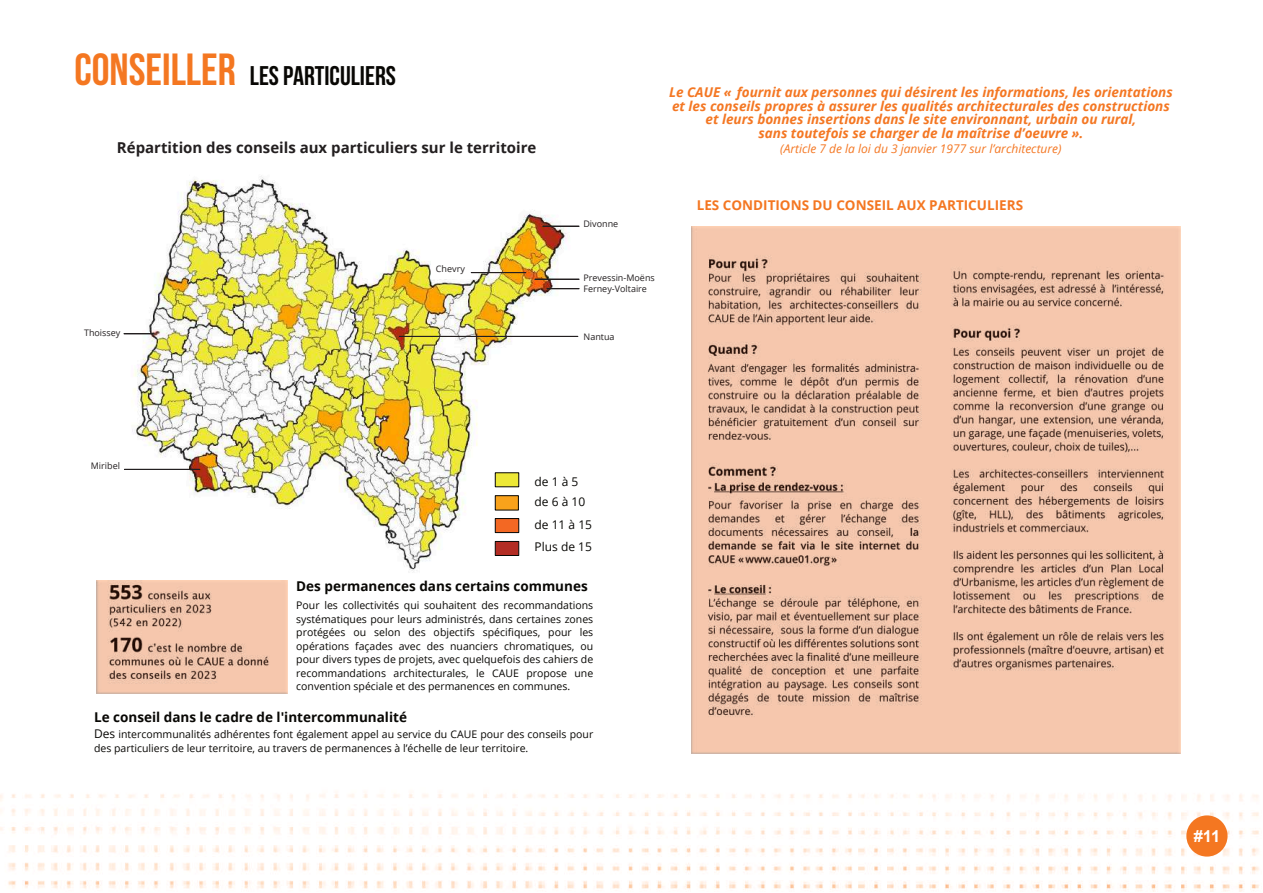
<style>
.page{position:relative;width:1263px;height:893px;background:#fff}
.page>*{position:absolute;margin:0;border:0;box-sizing:border-box;transform-origin:0 0}
.t1{font:27px "Bebas Neue";color:#080704}
.t2{font:700 16.5px "Arial";color:#fff}
.t3{font:700 15px "Open Sans";color:#231f20}
.t4{font:italic 700 13.5px/13.5px "Open Sans";color:#f47723;text-align:center}
.t5{font:700 13.5px "Open Sans";color:#080704}
.t6{font:700 13.5px "Open Sans";color:#f47621}
.t7{font:italic 12px "Open Sans";color:#f47723}
.t8{font:12px/22.4px "Open Sans";color:#080704}
.t9{font:10.5px/13.5px "Open Sans";color:#080704;text-align:justify}
.t10{font:9px "Open Sans";color:#231f20}
.s1{font-size:45px;color:#f47721}
.s2{font-size:12px}
</style>
<div class="page">
<img style="left:96px;top:176px;width:645px;height:422px">
<div style="left:579px;top:216px;width:56px;height:21px;background:#fff"></div>
<div style="left:432px;top:261px;width:46px;height:17px;background:#fff"></div>
<div style="left:23px;top:325px;width:102px;height:29px;background:#fff"></div>
<svg style="left:124px;top:333px;width:29px;height:1px"></svg>
<hr style="left:124px;top:469px;width:76px;height:1px;background:#231f20">
<div style="left:579px;top:281px;width:109px;height:19px;background:#fff"></div>
<div style="left:542px;top:226px;width:37px;height:1px;background:#dbd9d8;border:1px solid #231f20"></div>
<div style="left:535px;top:279px;width:44px;height:1px;background:#dbd9d8;border:1px solid #231f20"></div>
<div style="left:547px;top:288px;width:32px;height:1px;background:#dbd9d8;border:1px solid #231f20"></div>
<hr style="left:471px;top:272px;width:55px;height:1px;background:#231f20">
<div style="left:495px;top:473px;width:24px;height:14px;background:#ede836"></div>
<div style="left:495px;top:518px;width:24px;height:15px;background:#f36823;border:1px solid #080704"></div>
<div style="left:495px;top:541px;width:24px;height:15px;background:#b32d24;border:1px solid #080704"></div>
<div style="left:495px;top:495px;width:23px;height:15px;background:#f9a21b;border:1px solid #080704"></div>
<hr style="left:399px;top:336px;width:179px;height:1px;background:#231f20">
<div style="left:6px;top:458px;width:118px;height:37px;background:#fff"></div>
<img style="left:0;top:793px;width:1259px;height:99px">
<svg style="left:1186px;top:815px;width:41px;height:42px"></svg>
<div style="left:684px;top:196px;width:444px;height:25px;background:#fff"></div>
<img style="left:691px;top:227px;width:489px;height:526px">
<img style="left:97px;top:580px;width:191px;height:114px">
<h1 class="t1" style="left:74px;top:65px;width:323px"><span class="s1">CONSEILLER</span> LES PARTICULIERS</h1>
<p class="t4" style="left:669px;top:87px;width:505px">Le CAUE « fournit aux personnes qui désirent les informations, les orientations et les conseils propres à assurer les qualités architecturales des constructions et leurs bonnes insertions dans le site environnant, urbain ou rural,<br>sans toutefois se charger de la maîtrise d’oeuvre ».</p>
<h3 class="t3" style="left:117px;top:142px;width:421px">Répartition des conseils aux particuliers sur le territoire</h3>
<p class="t7" style="left:780px;top:144px;width:283px">(Article 7 de la loi du 3 janvier 1977 sur l’architecture)</p>
<p class="t10" style="left:436px;top:265px;width:30px">Chevry</p>
<p class="t10" style="left:583px;top:221px;width:36px">Divonne</p>
<p class="t10" style="left:583px;top:274px;width:73px">Prevessin-Moëns</p>
<p class="t10" style="left:583px;top:285px;width:65px">Ferney-Voltaire</p>
<p class="t10" style="left:84px;top:329px;width:38px">Thoissey</p>
<p class="t10" style="left:584px;top:333px;width:33px">Nantua</p>
<p class="t6" style="left:697px;top:200px;width:328px">LES CONDITIONS DU CONSEIL AUX PARTICULIERS</p>
<p class="t10" style="left:91px;top:462px;width:31px">Miribel</p>
<p class="t8" style="left:534px;top:472px;width:45px">de 1 à 5</p>
<p class="t8" style="left:534px;top:492px;width:59px">de 6 à 10 de 11 à 15<br>Plus de 15</p>
<p class="t5" style="left:296px;top:581px;width:293px">Des permanences dans certains communes</p>
<p class="t9" style="left:296px;top:600px;width:298px">Pour les collectivités qui souhaitent des recommandations systématiques pour leurs administrés, dans certaines zones protégées ou selon des objectifs spécifiques, pour les opérations façades avec des nuanciers chromatiques, ou pour divers types de projets, avec quelquefois des cahiers de recommandations architecturales, le CAUE propose une convention spéciale et des permanences en communes.</p>
<p class="t5" style="left:94px;top:711px;width:314px">Le conseil dans le cadre de l'intercommunalité</p>
<p class="t9" style="left:94px;top:729px;width:501px"><span class="s2">Des</span> intercommunalités adhérentes font également appel au service du CAUE pour des conseils pour des particuliers de leur territoire, au travers de permanences à l’échelle de leur territoire.</p>
<h2 class="t2" style="left:1194px;top:830px;width:28px">#11</h2>
</div>
